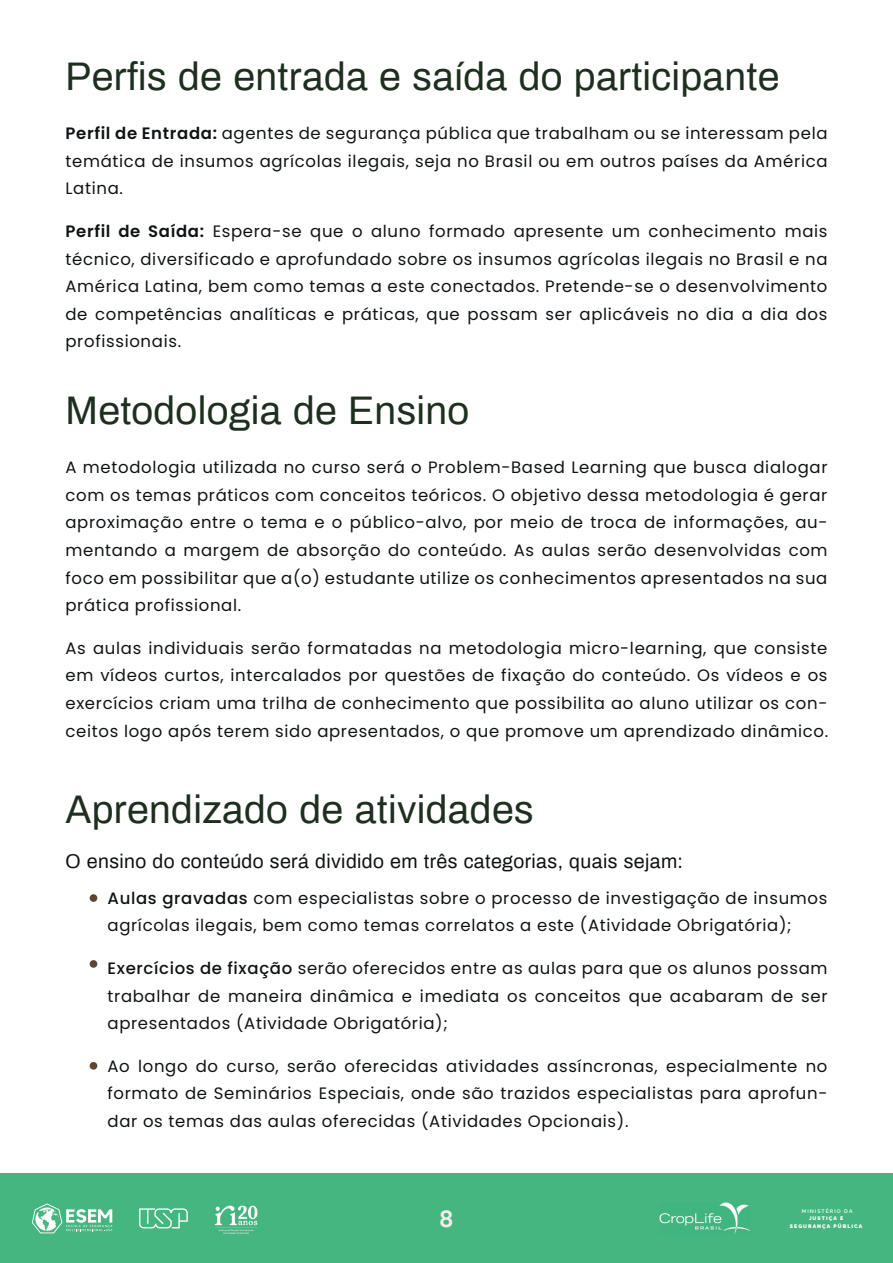
<style>
.page{position:relative;width:893px;height:1263px;background:#fff}
.page>*{position:absolute;margin:0;border:0;box-sizing:border-box;transform-origin:0 0}
.t1{font:39px "Archivo";letter-spacing:.01em;color:#1e2f1f}
.t2{font:600 22.5px "Poppins";color:#f4ede9}
.t3{font:19.5px "Archivo";letter-spacing:.02em;color:#101315}
.t4{font:16.5px/27.6px "Poppins";letter-spacing:.04em;color:#101315;text-align:justify}
.t5{font:900 5.25px "Rawline";letter-spacing:.2em;color:#fff}
.t6{font:600 5.25px "Rawline";letter-spacing:.2em;color:#fff}
.s1{font-weight:600}
.s2{font-weight:500}
</style>
<div class="page">
<div style="left:0;top:1174px;width:893px;height:89px;background:#46b680"></div>
<svg style="left:139px;top:1208px;width:49px;height:20px"></svg>
<img style="left:660px;top:1202px;width:90px;height:32px">
<svg style="left:32px;top:1203px;width:80px;height:30px"></svg>
<img style="left:215px;top:1206px;width:43px;height:28px">
<div style="left:90px;top:894px;width:7px;height:8px;background:#5f4530;border-radius:50%"></div>
<div style="left:90px;top:960px;width:7px;height:8px;background:#5f4530;border-radius:50%"></div>
<div style="left:90px;top:1062px;width:7px;height:8px;background:#5f4530;border-radius:50%"></div>
<h1 class="t1" style="left:65px;top:48px;width:715px">Perfis de entrada e saída do participante</h1>
<p class="t4" style="left:65px;top:120px;width:763px"><span class="s1">Perfil de Entrada:</span> agentes de segurança pública que trabalham ou se interessam pela temática de insumos agrícolas ilegais, seja no Brasil ou em outros países da América Latina.</p>
<p class="t4" style="left:65px;top:218px;width:763px"><span class="s1">Perfil de Saída:</span> Espera-se que o aluno formado apresente um conhecimento mais técnico, diversificado e aprofundado sobre os insumos agrícolas ilegais no Brasil e na América Latina, bem como temas a este conectados. Pretende-se o desenvolvimento de competências analíticas e práticas, que possam ser aplicáveis no dia a dia dos profissionais.</p>
<h1 class="t1" style="left:65px;top:382px;width:405px">Metodologia de Ensino</h1>
<p class="t4" style="left:65px;top:454px;width:763px">A metodologia utilizada no curso será o Problem-Based Learning que busca dialogar com os temas práticos com conceitos teóricos. O objetivo dessa metodologia é gerar aproximação entre o tema e o público-alvo, por meio de troca de informações, au&shy;mentando a margem de absorção do conteúdo. As aulas serão desenvolvidas com foco em possibilitar que a(o) estudante utilize os conhecimentos apresentados na sua prática profissional.</p>
<p class="t4" style="left:65px;top:634px;width:764px">As aulas individuais serão formatadas na metodologia micro-learning, que consiste em vídeos curtos, intercalados por questões de fixação do conteúdo. Os vídeos e os exercícios criam uma trilha de conhecimento que possibilita ao aluno utilizar os con&shy;ceitos logo após terem sido apresentados, o que promove um aprendizado dinâmico.</p>
<h1 class="t1" style="left:65px;top:781px;width:469px">Aprendizado de atividades</h1>
<p class="t3" style="left:65px;top:847px;width:619px">O ensino do conteúdo será dividido em três categorias, quais sejam:</p>
<p class="t4" style="left:108px;top:884px;width:721px"><span class="s2">Aulas gravadas</span> com especialistas sobre o processo de investigação de insumos agrícolas ilegais, bem como temas correlatos a este (Atividade Obrigatória);</p>
<p class="t4" style="left:108px;top:954px;width:721px"><span class="s2">Exercícios de fixação</span> serão oferecidos entre as aulas para que os alunos possam trabalhar de maneira dinâmica e imediata os conceitos que acabaram de ser apresentados (Atividade Obrigatória);</p>
<p class="t4" style="left:108px;top:1052px;width:721px">Ao longo do curso, serão oferecidas atividades assíncronas, especialmente no formato de Seminários Especiais, onde são trazidos especialistas para aprofun&shy;dar os temas das aulas oferecidas (Atividades Opcionais).</p>
<h2 class="t2" style="left:439px;top:1206px;width:16px">8</h2>
<p class="t6" style="left:802px;top:1207px;width:52px">MINISTÉRIO DA</p>
<p class="t5" style="left:809px;top:1214px;width:36px">JUSTIÇA E</p>
<p class="t5" style="left:790px;top:1221px;width:74px">SEGURANÇA PÚBLICA</p>
</div>
